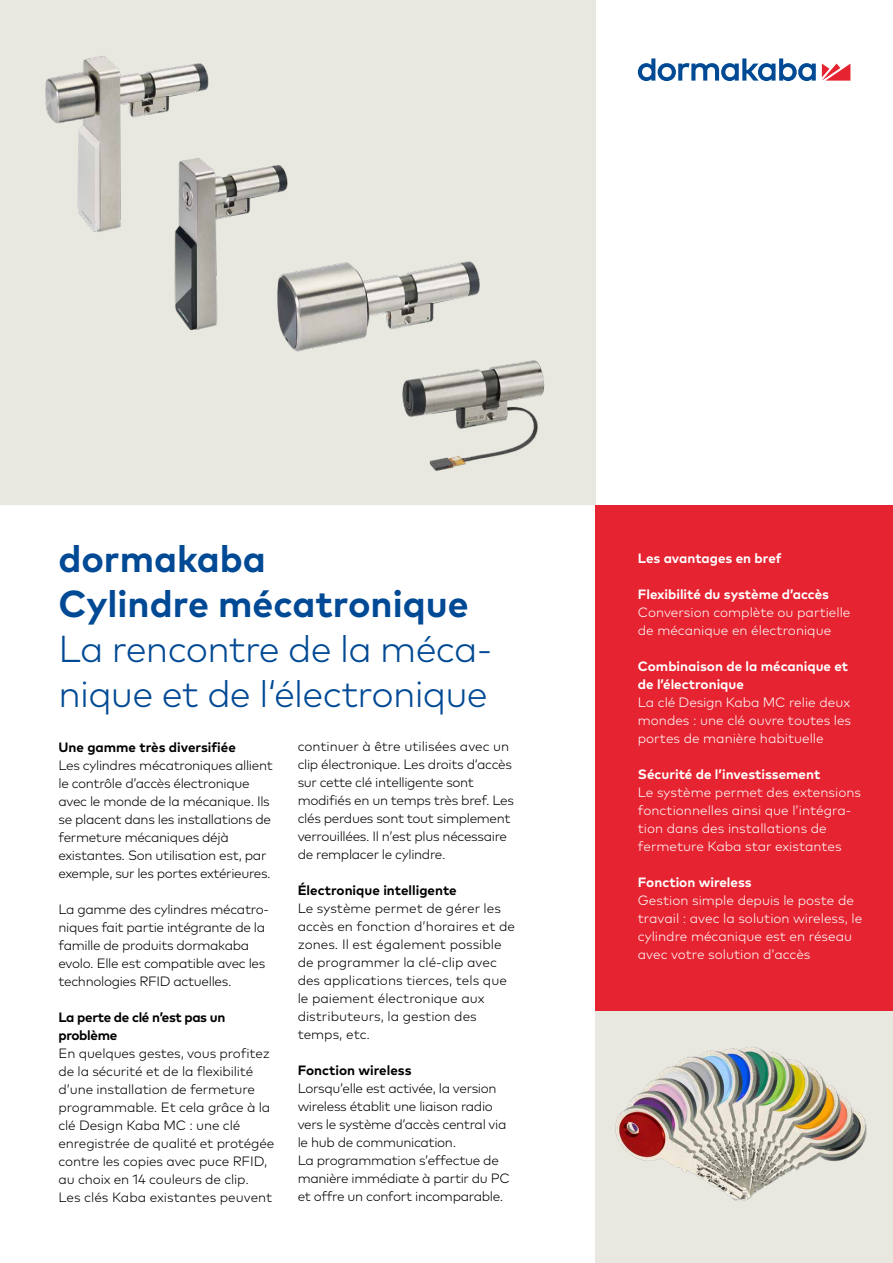
<style>
.page{position:relative;width:893px;height:1263px;background:#fff}
.page>*{position:absolute;margin:0;border:0;box-sizing:border-box;transform-origin:0 0}
.t1{font:300 37.5px/45px "Mark Pro";letter-spacing:-.02em;color:#004994}
.t2{font:700 37.5px/45px "Mark Pro";color:#004994}
.t3{font:300 13.5px/18px "Mark Pro";letter-spacing:-.025em;color:#000}
.t4{font:300 13.5px/18px "Mark Pro";color:#fff}
.t5{font:300 13.5px/18px "Mark Pro";color:#000}
.t6{font:700 13.5px/18px "Mark Pro";color:#fff}
.t7{font:700 13.5px "Mark Pro";color:#000}
.t8{font:700 13.5px/18px "Mark Pro";letter-spacing:-.025em;color:#000}
</style>
<div class="page">
<svg style="left:822px;top:64px;width:28px;height:17px"></svg>
<svg style="left:638px;top:58px;width:178px;height:23px"></svg>
<div style="left:0;top:0;width:595px;height:505px;background:#e9e8e0"></div>
<img style="left:174px;top:165px;width:114px;height:166px">
<img style="left:45px;top:56px;width:196px;height:190px">
<img style="left:248px;top:238px;width:232px;height:114px">
<img style="left:361px;top:334px;width:184px;height:137px">
<div style="left:595px;top:1010px;width:298px;height:253px;background:#e9e8e0"></div>
<img style="left:615px;top:1047px;width:252px;height:154px">
<div style="left:595px;top:505px;width:298px;height:505px;background:#e62330"></div>
<h1 class="t2" style="left:58px;top:533px;width:412px">dormakaba<br>Cylindre mécatronique</h1>
<h1 class="t1" style="left:58px;top:623px;width:435px">La rencontre de la méca&shy;nique et de l‘électronique</h1>
<p class="t7" style="left:58px;top:736px;width:179px">Une gamme très diversifiée</p>
<p class="t3" style="left:58px;top:755px;width:216px">Les cylindres mécatroniques allient le contrôle d’accès électronique avec le monde de la mécanique. Ils se placent dans les installations de fermeture mécaniques déjà existantes. Son utilisation est, par exemple, sur les portes extérieures.</p>
<p class="t3" style="left:58px;top:899px;width:212px">La gamme des cylindres mécatro&shy;niques fait partie intégrante de la famille de produits dormakaba evolo. Elle est compatible avec les technologies RFID actuelles.</p>
<p class="t8" style="left:58px;top:1007px;width:168px">La perte de clé n’est pas un problème</p>
<p class="t3" style="left:58px;top:1043px;width:217px">En quelques gestes, vous profitez de la sécurité et de la flexibilité d’une installation de fermeture programmable. Et cela grâce à la clé Design Kaba MC : une clé enregistrée de qualité et protégée contre les copies avec puce RFID, au choix en 14 couleurs de clip.<br>Les clés Kaba existantes peuvent</p>
<p class="t3" style="left:298px;top:737px;width:218px">continuer à être utilisées avec un clip électronique. Les droits d’accès sur cette clé intelligente sont modifiés en un temps très bref. Les clés perdues sont tout simplement verrouillées. Il n’est plus nécessaire de remplacer le cylindre.</p>
<p class="t7" style="left:298px;top:880px;width:161px">Électronique intelligente</p>
<p class="t5" style="left:298px;top:899px;width:219px">Le système permet de gérer les accès en fonction d’horaires et de zones. Il est également possible de programmer la clé-clip avec des applications tierces, tels que le paiement électronique aux distributeurs, la gestion des temps, etc.</p>
<p class="t7" style="left:298px;top:1060px;width:115px">Fonction wireless</p>
<p class="t3" style="left:298px;top:1079px;width:214px">Lorsqu’elle est activée, la version wireless établit une liaison radio vers le système d’accès central via le hub de communication.<br>La programmation s’effectue de manière immédiate à partir du PC et offre un confort incomparable.</p>
<p class="t6" style="left:638px;top:548px;width:145px">Les avantages en bref</p>
<p class="t6" style="left:638px;top:584px;width:193px">Flexibilité du système d’accès</p>
<p class="t4" style="left:638px;top:602px;width:214px">Conversion complète ou partielle de mécanique en électronique</p>
<p class="t6" style="left:638px;top:656px;width:212px">Combinaison de la mécanique et de l’électronique</p>
<p class="t4" style="left:638px;top:692px;width:215px;text-align:justify">La clé Design Kaba MC relie deux mondes : une clé ouvre toutes les portes de manière habituelle</p>
<p class="t6" style="left:638px;top:764px;width:184px">Sécurité de l’investissement</p>
<p class="t4" style="left:638px;top:782px;width:225px">Le système permet des extensions fonctionnelles ainsi que l’intégra&shy;tion dans des installations de fermeture Kaba star existantes</p>
<p class="t6" style="left:638px;top:872px;width:115px">Fonction wireless</p>
<p class="t4" style="left:638px;top:890px;width:226px">Gestion simple depuis le poste de travail : avec la solution wireless, le cylindre mécanique est en réseau avec votre solution d’accès</p>
</div>
